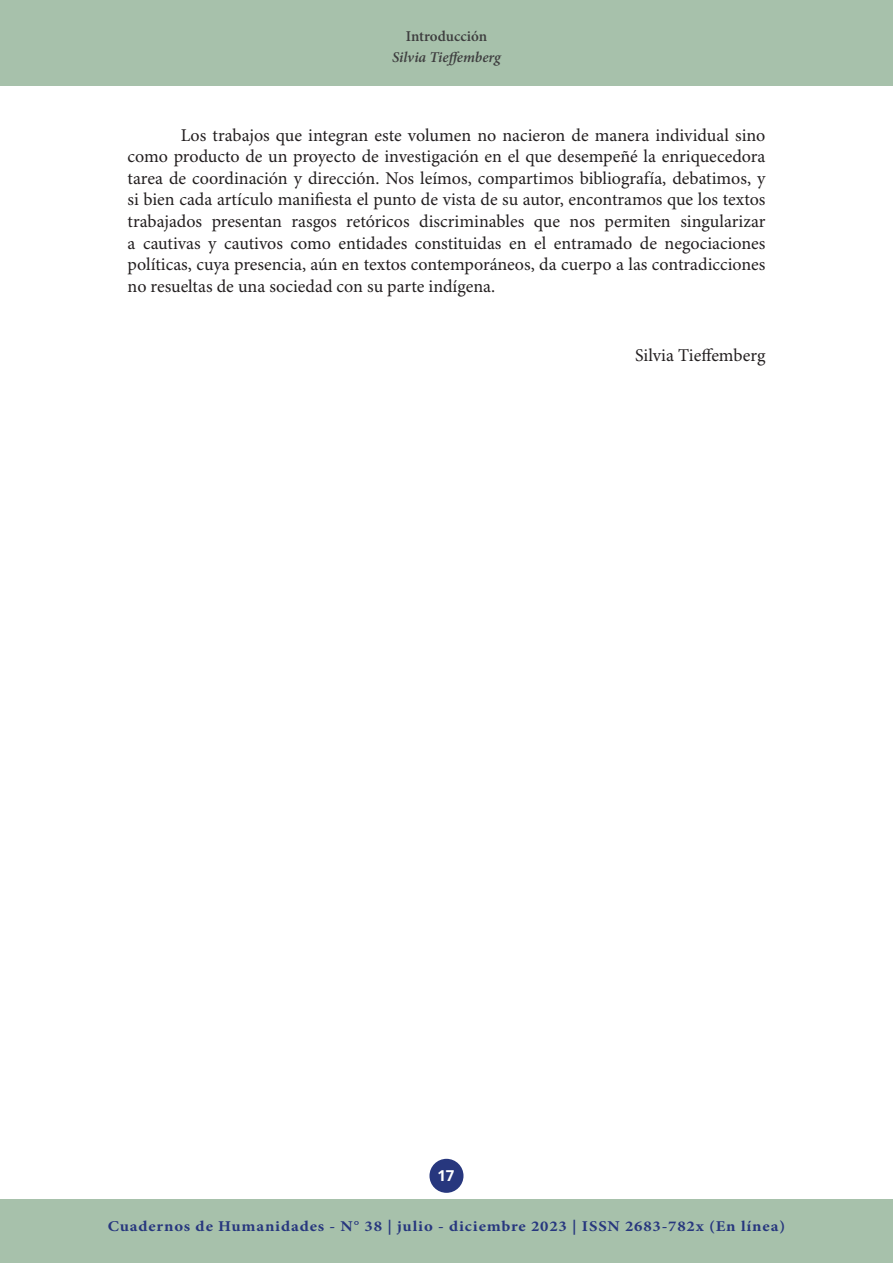
<style>
.page{position:relative;width:893px;height:1263px;background:#fff}
.page>*{position:absolute;margin:0;border:0;box-sizing:border-box;transform-origin:0 0}
.CUERPO{font:18px/21.6px "Minion Pro";color:#231f20;text-align:justify}
.t1{font:700 15px "Minion Pro";letter-spacing:.05em;color:#27377e;scale:1.11 1}
.t2{font:italic 600 15px "Minion Pro";color:#3e3e3f}
.t3{font:600 15px "Minion Pro";color:#3e3e3f}
.t4{font:700 15px "Open Sans";color:#fff}
</style>
<div class="page">
<div style="left:429px;top:1159px;width:34px;height:34px;background:#27377e;border-radius:50%"></div>
<div style="left:0;top:0;width:893px;height:85px;background:#a7c1ab"></div>
<div style="left:0;top:1199px;width:893px;height:64px;background:#a7c1ab"></div>
<p class="t3" style="left:406px;top:26px;width:83px">Introducción</p>
<p class="t2" style="left:392px;top:46px;width:110px">Silvia Tieffemberg</p>
<p class="CUERPO" style="left:128px;top:125px;width:639px;text-indent:53px">Los trabajos que integran este volumen no nacieron de manera individual sino como producto de un proyecto de investigación en el que desempeñé la enriquecedora tarea de coordinación y dirección. Nos leímos, compartimos bibliografía, debatimos, y si bien cada artículo manifiesta el punto de vista de su autor, encontramos que los textos trabajados presentan rasgos retóricos discriminables que nos permiten singularizar a cautivas y cautivos como entidades constituidas en el entramado de negociaciones políticas, cuya presencia, aún en textos contemporáneos, da cuerpo a las contradicciones no resueltas de una sociedad con su parte indígena.</p>
<p class="CUERPO" style="left:635px;top:345px;width:132px">Silvia Tieffemberg</p>
<p class="t4" style="left:437px;top:1165px;width:19px">17</p>
<p class="t1" style="left:108px;top:1216px;width:612px">Cuadernos de Humanidades - N° 38 | julio - diciembre 2023 | ISSN 2683-782x (En línea)</p>
</div>
